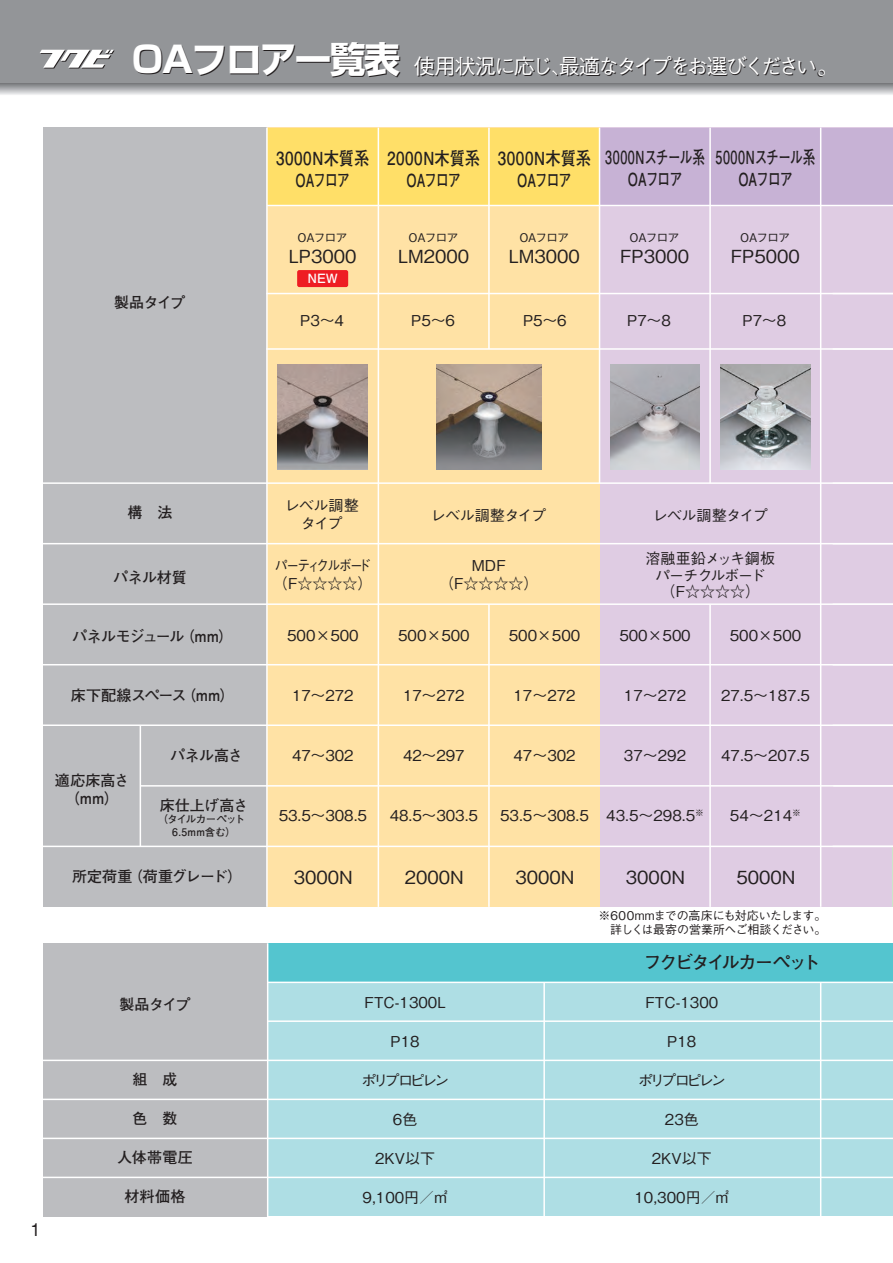
<style>
.page{position:relative;width:893px;height:1263px;background:#fff}
.page>*{position:absolute;margin:0;border:0;box-sizing:border-box;transform-origin:0 0}
.t1{font:700 36px "Shin Go";color:#231f20}
.t2{font:500 21px "Gothic BBB";letter-spacing:-.11em;color:#231f20}
.t3{font:500 18px "Gothic BBB Pro";color:#231f20}
.t4{font:700 18px/21.6px "Futo Go B101 Pro";letter-spacing:-.015em;color:#231f20;text-align:center;scale:.85 1}
.t5{font:700 18px/21.6px "Futo Go B101 Pro";letter-spacing:-.015em;color:#231f20;text-align:center;scale:.7 1}
.t6{font:700 18px "Futo Go B101 Pro";letter-spacing:-.115em;color:#231f20}
.t7{font:500 18px "Gothic BBB";color:#231f20}
.t8{font:500 15px/18px "Gothic BBB Pro";color:#231f20;text-align:center}
.t9{font:700 15px/18px "Futo Go B101 Pro";letter-spacing:-.025em;color:#231f20;text-align:center}
.t10{font:500 15px/16.5px "Gothic BBB Pro";letter-spacing:-.06em;color:#231f20;text-align:center}
.t11{font:500 15px "Gothic BBB Pro";letter-spacing:-.03em;color:#231f20}
.t12{font:500 15px/18px "Gothic BBB Pro";letter-spacing:-.135em;color:#231f20;scale:.85 1}
.t13{font:500 15px "Gothic BBB Pro";letter-spacing:-.2em;color:#231f20}
.t14{font:700 15px "Futo Go B101 Pro";letter-spacing:-.045em;color:#231f20}
.t15{font:500 15px/18px "Gothic BBB Pro";letter-spacing:-.035em;color:#231f20;text-align:center}
.t16{font:700 12.75px "Futo Go B101 Pro";color:#fff}
.t17{font:500 12px/14.4px "Gothic BBB Pro";letter-spacing:-.04em;color:#231f20;text-align:right}
.t18{font:500 12px "Gothic BBB Pro";letter-spacing:-.06em;color:#231f20}
.t19{font:700 10.5px/12.8px "Futo Go B101 Pro";letter-spacing:-.045em;color:#231f20;text-align:center}
.s1{font-family:"Shin Go";font-weight:700;font-size:36px}
</style>
<div class="page">
<div style="left:43px;top:943px;width:225px;height:273px;background:#bcbdc0"></div>
<div style="left:268px;top:943px;width:625px;height:40px;background:#54c5cf"></div>
<div style="left:268px;top:982px;width:625px;height:234px;background:#aedee4"></div>
<hr style="left:267px;top:943px;width:1px;height:277px;background:#fff">
<hr style="left:43px;top:1059px;width:850px;height:2px;background:#fff">
<hr style="left:43px;top:1098px;width:850px;height:2px;background:#fff">
<hr style="left:43px;top:1137px;width:850px;height:2px;background:#fff">
<hr style="left:43px;top:1176px;width:850px;height:2px;background:#fff">
<hr style="left:268px;top:981px;width:625px;height:2px;background:#fff">
<hr style="left:268px;top:1020px;width:625px;height:2px;background:#fff">
<hr style="left:543px;top:982px;width:2px;height:238px;background:#fff">
<hr style="left:820px;top:982px;width:1px;height:238px;background:#fff">
<hr style="left:892px;top:205px;width:1px;height:641px;background:#b4dbae">
<hr style="left:892px;top:128px;width:1px;height:77px;background:#9cd19c">
<div style="left:599px;top:128px;width:293px;height:779px;background:#dfcce3"></div>
<div style="left:599px;top:128px;width:293px;height:77px;background:#c7b2d5"></div>
<div style="left:267px;top:128px;width:332px;height:779px;background:#ffe2a5"></div>
<div style="left:267px;top:128px;width:332px;height:77px;background:#ffdf68"></div>
<hr style="left:488px;top:604px;width:2px;height:303px;background:#fff">
<hr style="left:378px;top:128px;width:1px;height:779px;background:#fff">
<hr style="left:488px;top:128px;width:2px;height:221px;background:#fff">
<hr style="left:599px;top:128px;width:1px;height:355px;background:#fff">
<hr style="left:709px;top:128px;width:2px;height:355px;background:#fff">
<hr style="left:709px;top:604px;width:2px;height:303px;background:#fff">
<div style="left:43px;top:128px;width:224px;height:779px;background:#bcbdc0"></div>
<hr style="left:266px;top:128px;width:2px;height:779px;background:#fff">
<hr style="left:140px;top:725px;width:1px;height:121px;background:#fff">
<hr style="left:43px;top:543px;width:850px;height:1px;background:#fff">
<hr style="left:43px;top:482px;width:850px;height:2px;background:#fff">
<hr style="left:43px;top:603px;width:850px;height:2px;background:#fff">
<hr style="left:43px;top:664px;width:850px;height:1px;background:#fff">
<hr style="left:43px;top:724px;width:850px;height:2px;background:#fff">
<hr style="left:140px;top:785px;width:753px;height:2px;background:#fff">
<hr style="left:43px;top:846px;width:850px;height:1px;background:#fff">
<hr style="left:892px;top:846px;width:1px;height:61px;background:#cce6ca">
<hr style="left:266px;top:348px;width:627px;height:2px;background:#fff">
<hr style="left:266px;top:293px;width:627px;height:1px;background:#fff">
<hr style="left:833px;top:846px;width:60px;height:1px;background:#fff">
<hr style="left:820px;top:128px;width:1px;height:779px;background:#fff">
<hr style="left:267px;top:205px;width:626px;height:1px;background:#fff">
<img style="left:437px;top:364px;width:104px;height:105px">
<img style="left:610px;top:364px;width:89px;height:105px">
<img style="left:721px;top:364px;width:89px;height:105px">
<div style="left:297px;top:270px;width:51px;height:17px;background:#ee1d23;border-radius:2px"></div>
<img style="left:278px;top:364px;width:89px;height:105px">
<svg style="left:0;top:83px;width:893px;height:12px;background:#b1b2b5"></svg>
<div style="left:0;top:0;width:893px;height:83px;background:#939598"></div>
<svg style="left:40px;top:50px;width:75px;height:19px"></svg>
<h1 class="t1" style="left:133px;top:36px;width:63px">OA</h1>
<h2 class="t2" style="left:192px;top:55px;width:646px"><span class="s1">フロア一覧表</span> 使用状況に応じ､最適なタイプをお選びください。</h2>
<p class="t9" style="left:114px;top:292px;width:73px">製品タイプ</p>
<p class="t4" style="left:276px;top:145px;width:111px">3000N木質系<br>OAフロア</p>
<p class="t4" style="left:387px;top:145px;width:111px">2000N木質系<br>OAフロア</p>
<p class="t4" style="left:498px;top:145px;width:111px">3000N木質系<br>OAフロア</p>
<p class="t5" style="left:605px;top:144px;width:144px">3000Nスチール系<br>OAフロア</p>
<p class="t5" style="left:716px;top:144px;width:144px">5000Nスチール系<br>OAフロア</p>
<p class="t18" style="left:298px;top:228px;width:51px">OAフロア</p>
<p class="t3" style="left:289px;top:242px;width:69px">LP3000</p>
<p class="t18" style="left:409px;top:228px;width:51px">OAフロア</p>
<p class="t3" style="left:398px;top:242px;width:72px">LM2000</p>
<p class="t18" style="left:519px;top:228px;width:51px">OAフロア</p>
<p class="t3" style="left:509px;top:242px;width:72px">LM3000</p>
<p class="t18" style="left:630px;top:228px;width:51px">OAフロア</p>
<p class="t3" style="left:620px;top:242px;width:70px">FP3000</p>
<p class="t18" style="left:740px;top:228px;width:51px">OAフロア</p>
<p class="t3" style="left:731px;top:242px;width:70px">FP5000</p>
<p class="t16" style="left:308px;top:268px;width:32px">NEW</p>
<p class="t8" style="left:300px;top:310px;width:45px">P3～4</p>
<p class="t8" style="left:411px;top:310px;width:45px">P5～6</p>
<p class="t8" style="left:523px;top:310px;width:45px">P5～6</p>
<p class="t8" style="left:627px;top:310px;width:45px">P7～8</p>
<p class="t8" style="left:742px;top:310px;width:45px">P7～8</p>
<p class="t9" style="left:127px;top:502px;width:46px">構　法</p>
<p class="t9" style="left:113px;top:566px;width:75px">パネル材質</p>
<p class="t14" style="left:72px;top:624px;width:163px">パネルモジュール（mm）</p>
<p class="t9" style="left:71px;top:684px;width:166px">床下配線スペース（mm）</p>
<p class="t9" style="left:170px;top:745px;width:74px">パネル高さ</p>
<p class="t9" style="left:160px;top:794px;width:90px">床仕上げ高さ</p>
<p class="t19" style="left:157px;top:812px;width:89px">（タイルカーペット<br>6.5mm含む）</p>
<p class="t9" style="left:72px;top:866px;width:172px">所定荷重（荷重グレード）</p>
<p class="t9" style="left:55px;top:769px;width:76px">適応床高さ（mm）</p>
<p class="t7" style="left:30px;top:1219px;width:12px">1</p>
<p class="t9" style="left:119px;top:993px;width:73px">製品タイプ</p>
<p class="t9" style="left:133px;top:1068px;width:46px">組　成</p>
<p class="t9" style="left:133px;top:1107px;width:46px">色　数</p>
<p class="t9" style="left:117px;top:1146px;width:77px">人体帯電圧</p>
<p class="t9" style="left:125px;top:1185px;width:63px">材料価格</p>
<p class="t15" style="left:285px;top:495px;width:76px">レベル調整タイプ</p>
<p class="t11" style="left:431px;top:503px;width:117px">レベル調整タイプ</p>
<p class="t11" style="left:653px;top:503px;width:117px">レベル調整タイプ</p>
<p class="t12" style="left:273px;top:555px;width:119px">パーティクルボード（F☆☆☆☆）</p>
<p class="t10" style="left:645px;top:548px;width:131px">溶融亜鉛メッキ鋼板パーチクルボード（F☆☆☆☆）</p>
<p class="t8" style="left:509px;top:624px;width:73px">500×500</p>
<p class="t8" style="left:730px;top:624px;width:73px">500×500</p>
<p class="t8" style="left:439px;top:555px;width:101px">MDF（F☆☆☆☆）</p>
<p class="t8" style="left:287px;top:624px;width:73px">500×500</p>
<p class="t8" style="left:398px;top:624px;width:73px">500×500</p>
<p class="t8" style="left:619px;top:624px;width:73px">500×500</p>
<p class="t8" style="left:292px;top:685px;width:63px">17～272</p>
<p class="t8" style="left:403px;top:685px;width:63px">17～272</p>
<p class="t8" style="left:624px;top:685px;width:64px">17～272</p>
<p class="t8" style="left:513px;top:685px;width:64px">17～272</p>
<p class="t8" style="left:721px;top:685px;width:90px">27.5～187.5</p>
<p class="t8" style="left:292px;top:744px;width:63px">47～302</p>
<p class="t8" style="left:403px;top:744px;width:63px">42～297</p>
<p class="t8" style="left:624px;top:744px;width:64px">37～292</p>
<p class="t8" style="left:513px;top:744px;width:64px">47～302</p>
<p class="t8" style="left:721px;top:744px;width:90px">47.5～207.5</p>
<p class="t8" style="left:279px;top:805px;width:90px">53.5～308.5</p>
<p class="t8" style="left:390px;top:805px;width:90px">48.5～303.5</p>
<p class="t8" style="left:500px;top:805px;width:90px">53.5～308.5</p>
<p class="t8" style="left:606px;top:805px;width:99px">43.5～298.5<sup>※</sup></p>
<p class="t8" style="left:730px;top:805px;width:72px">54～214<sup>※</sup></p>
<p class="t3" style="left:294px;top:862px;width:61px">3000N</p>
<p class="t3" style="left:405px;top:862px;width:61px">2000N</p>
<p class="t3" style="left:515px;top:862px;width:61px">3000N</p>
<p class="t3" style="left:626px;top:862px;width:61px">3000N</p>
<p class="t3" style="left:736px;top:862px;width:61px">5000N</p>
<p class="t17" style="left:598px;top:907px;width:229px">※600mmまでの高床にも対応いたします。詳しくは最寄の営業所へご相談ください。</p>
<p class="t6" style="left:644px;top:948px;width:178px">フクビタイルカーペット</p>
<p class="t8" style="left:365px;top:991px;width:83px">FTC-1300L</p>
<p class="t8" style="left:391px;top:1030px;width:31px">P18</p>
<p class="t13" style="left:361px;top:1068px;width:89px">ポリプロピレン</p>
<p class="t8" style="left:393px;top:1108px;width:26px">6色</p>
<p class="t8" style="left:375px;top:1147px;width:61px">2KV以下</p>
<p class="t8" style="left:363px;top:1186px;width:87px">9,100円／㎡</p>
<p class="t8" style="left:645px;top:991px;width:74px">FTC-1300</p>
<p class="t8" style="left:667px;top:1030px;width:31px">P18</p>
<p class="t13" style="left:638px;top:1068px;width:89px">ポリプロピレン</p>
<p class="t8" style="left:665px;top:1108px;width:35px">23色</p>
<p class="t8" style="left:652px;top:1147px;width:61px">2KV以下</p>
<p class="t8" style="left:634px;top:1186px;width:96px">10,300円／㎡</p>
</div>
